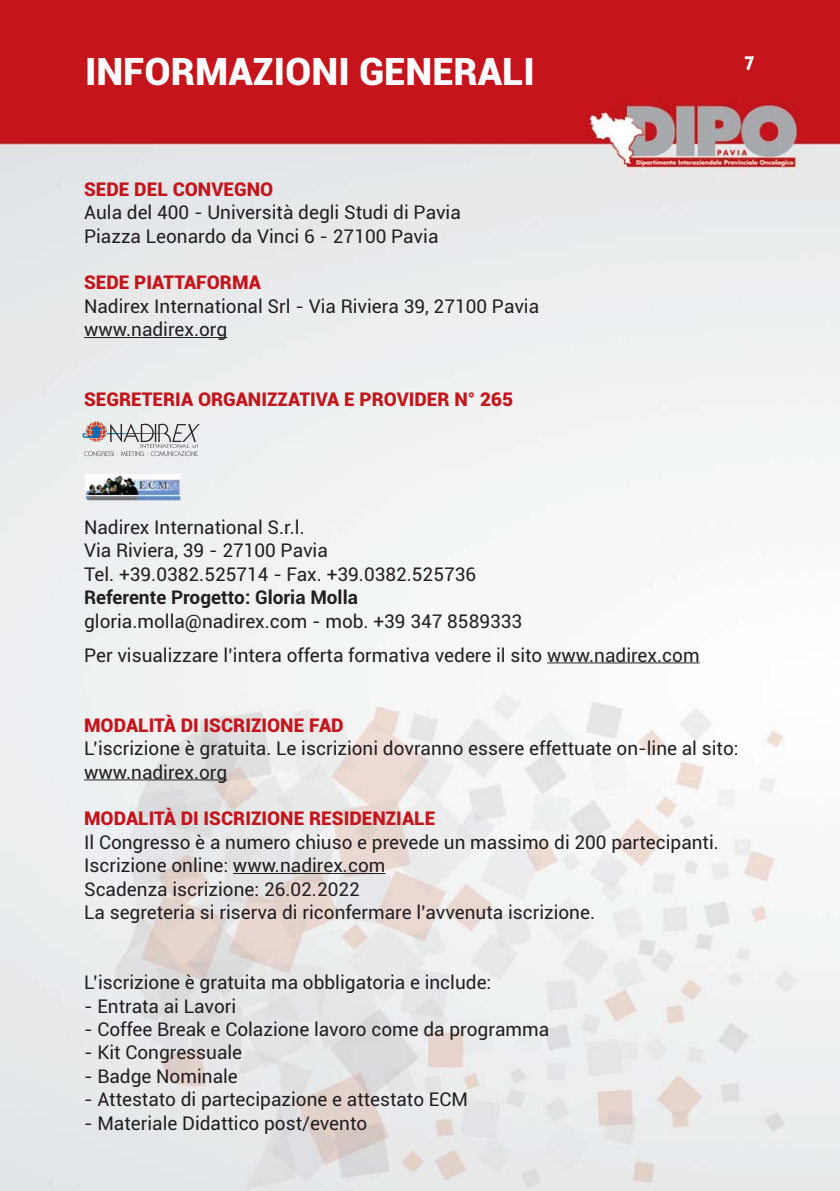
<style>
.page{position:relative;width:840px;height:1191px;background:#fff}
.page>*{position:absolute;margin:0;border:0;box-sizing:border-box;transform-origin:0 0}
.t1{font:900 38px "Roboto";color:#fff}
.t2{font:700 20px "Gill Sans";color:#fff}
.t3{font:19px/23.4px "Roboto";color:#231f20}
.t4{font:900 19px "Roboto";color:#c4151c}
.t5{font:700 19px "Roboto";color:#231f20}
</style>
<div class="page">
<img style="left:0;top:0;width:839px;height:1191px">
<hr style="left:84px;top:337px;width:143px;height:1px;background:#231f20">
<hr style="left:547px;top:662px;width:152px;height:1px;background:#231f20">
<hr style="left:84px;top:779px;width:143px;height:1px;background:#231f20">
<hr style="left:233px;top:873px;width:152px;height:1px;background:#231f20">
<svg style="left:82px;top:421px;width:118px;height:35px;background:#c9c7c9"></svg>
<img style="left:86px;top:474px;width:94px;height:27px">
<h1 class="t1" style="left:85px;top:58px;width:451px">INFORMAZIONI GENERALI</h1>
<p class="t4" style="left:84px;top:182px;width:191px">SEDE DEL CONVEGNO</p>
<p class="t3" style="left:84px;top:202px;width:378px">Aula del 400 - Università degli Studi di Pavia<br>Piazza Leonardo da Vinci 6 - 27100 Pavia</p>
<p class="t4" style="left:84px;top:276px;width:178px">SEDE PIATTAFORMA</p>
<p class="t3" style="left:84px;top:296px;width:456px">Nadirex International Srl - Via Riviera 39, 27100 Pavia www.nadirex.org</p>
<p class="t4" style="left:84px;top:393px;width:430px">SEGRETERIA ORGANIZZATIVA E PROVIDER N° 265</p>
<p class="t3" style="left:84px;top:517px;width:393px">Nadirex International S.r.l.<br>Via Riviera, 39 - 27100 Pavia<br>Tel. +39.0382.525714 - Fax. +39.0382.525736</p>
<p class="t5" style="left:84px;top:589px;width:275px">Referente Progetto: Gloria Molla</p>
<p class="t3" style="left:84px;top:605px;width:616px;line-height:34px">gloria.molla@nadirex.com - mob. +39 347 8589333<br>Per visualizzare l’intera offerta formativa vedere il sito www.nadirex.com</p>
<p class="t2" style="left:743px;top:57px;width:13px">7</p>
<p class="t4" style="left:84px;top:718px;width:261px">MODALITÀ DI ISCRIZIONE FAD</p>
<p class="t3" style="left:84px;top:738px;width:655px">L’iscrizione è gratuita. Le iscrizioni dovranno essere effettuate on-line al sito: www.nadirex.org</p>
<p class="t4" style="left:84px;top:812px;width:353px">MODALITÀ DI ISCRIZIONE RESIDENZIALE</p>
<p class="t3" style="left:84px;top:831px;width:636px">Il Congresso è a numero chiuso e prevede un massimo di 200 partecipanti.<br>Iscrizione online: www.nadirex.com<br>Scadenza iscrizione: 26.02.2022<br>La segreteria si riserva di riconfermare l’avvenuta iscrizione.</p>
<p class="t3" style="left:84px;top:972px;width:408px">L’iscrizione è gratuita ma obbligatoria e include:</p>
<p class="t3" style="left:84px;top:995px;width:154px">- Entrata ai Lavori</p>
<p class="t3" style="left:84px;top:1019px;width:466px">- Coffee Break e Colazione lavoro come da programma</p>
<p class="t3" style="left:84px;top:1042px;width:159px">- Kit Congressuale</p>
<p class="t3" style="left:84px;top:1065px;width:155px">- Badge Nominale</p>
<p class="t3" style="left:84px;top:1089px;width:385px">- Attestato di partecipazione e attestato ECM</p>
<p class="t3" style="left:84px;top:1112px;width:284px">- Materiale Didattico post/evento</p>
</div>
